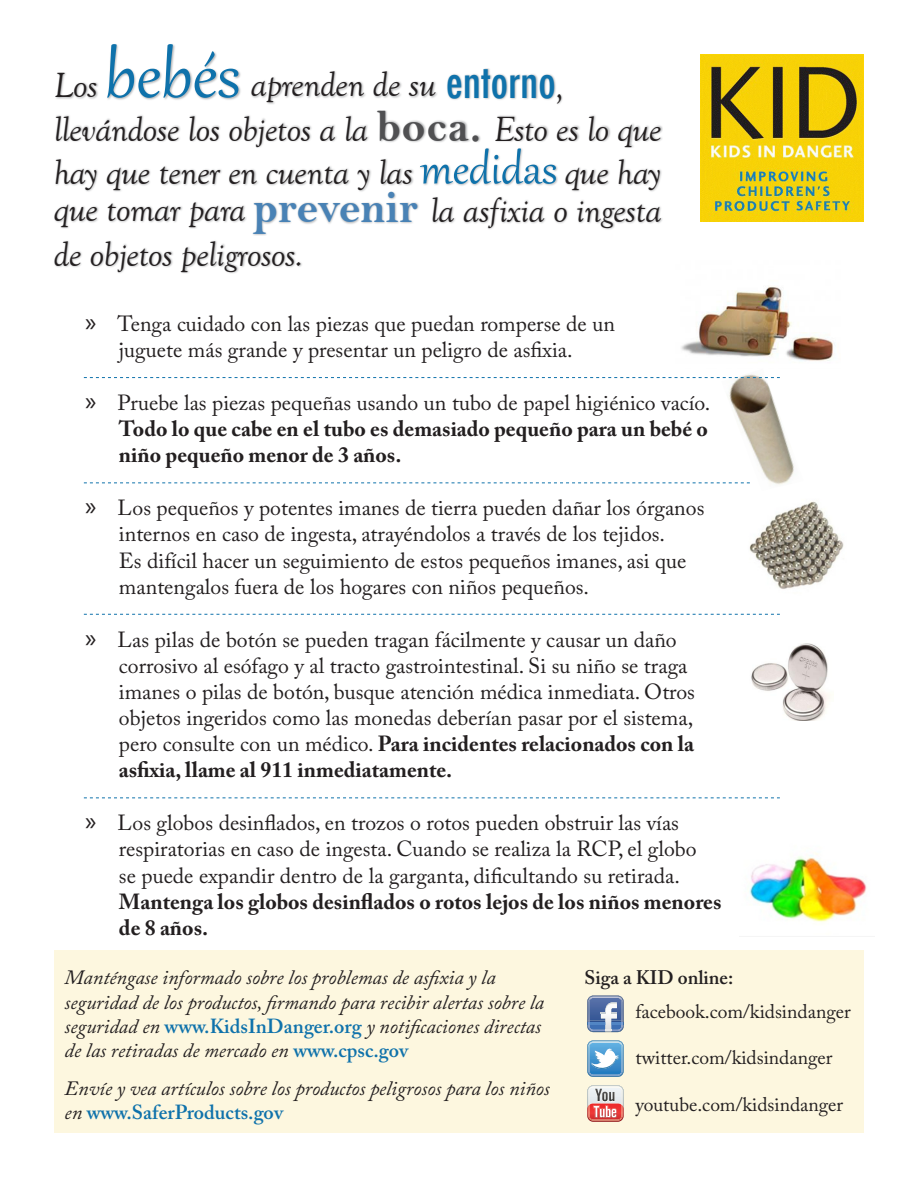
<style>
.page{position:relative;width:918px;height:1188px;background:#fff}
.page>*{position:absolute;margin:0;border:0;box-sizing:border-box;transform-origin:0 0}
.Paragraph_Style_1{font:79.5px "Gabriola";color:#0f72ab}
.t1{font:52.5px "Gabriola";color:#0f72ab}
.t2{font:500 condensed 45px "Futura";color:#0f72ab}
.t3{font:italic 36px "Goudy Old Style T";letter-spacing:-.01em;color:#231f20}
.Sp_bullets{font:21.75px/26.1px "Adobe Caslon Pro";color:#231f20}
.Sp_bullets-2{font:700 21.75px/26.1px "Adobe Caslon Pro";color:#231f20;text-align:justify}
.t4{font:italic 20.25px/24.3px "Adobe Caslon Pro";color:#231f20}
.t5{font:19.5px "Adobe Caslon Pro";color:#231f20}
.t6{font:600 19.5px "Adobe Caslon Pro";color:#231f20}
.s1{font-family:"Bell MT Bold";font-style:normal;font-size:45px;color:#505052}
.s2{font-family:"Bell MT Bold";font-style:normal;font-size:45px;color:#4982b5}
.s3{font-family:"Myriad Pro";font-size:27px}
.s4{font-family:"Myriad Pro";font-weight:400;font-size:27px}
.s5{font-weight:400}
.s6{font-weight:700}
.s7{font-weight:600;font-style:normal;color:#0f72ab}
</style>
<div class="page">
<img style="left:749px;top:853px;width:118px;height:69px">
<img style="left:751px;top:643px;width:79px;height:77px">
<img style="left:681px;top:286px;width:154px;height:75px">
<img style="left:749px;top:501px;width:95px;height:88px">
<img style="left:701px;top:55px;width:163px;height:166px">
<img style="left:722px;top:374px;width:72px;height:111px">
<svg style="left:84px;top:377px;width:696px;height:1px"></svg>
<svg style="left:84px;top:482px;width:666px;height:1px"></svg>
<svg style="left:84px;top:614px;width:696px;height:1px"></svg>
<svg style="left:84px;top:797px;width:696px;height:1px"></svg>
<div style="left:54px;top:950px;width:810px;height:182px;background:#fdf7df"></div>
<svg style="left:587px;top:1040px;width:37px;height:37px"></svg>
<svg style="left:587px;top:1085px;width:37px;height:37px"></svg>
<svg style="left:587px;top:996px;width:37px;height:36px"></svg>
<img style="left:588px;top:997px;width:35px;height:6px">
<div style="left:106px;top:43px;width:135px;height:57px;background:#76787b;opacity:.55"></div>
<div style="left:55px;top:72px;width:44px;height:28px;background:#76787b;opacity:.55"></div>
<div style="left:250px;top:70px;width:188px;height:34px;background:#76787b;opacity:.55"></div>
<div style="left:446px;top:68px;width:111px;height:33px;background:#76787b;opacity:.55"></div>
<div style="left:556px;top:93px;width:8px;height:12px;background:#76787b;opacity:.55"></div>
<div style="left:55px;top:110px;width:608px;height:82px;background:#76787b;opacity:.55"></div>
<div style="left:419px;top:147px;width:139px;height:40px;background:#76787b;opacity:.55"></div>
<div style="left:564px;top:158px;width:99px;height:34px;background:#76787b;opacity:.55"></div>
<div style="left:53px;top:201px;width:194px;height:28px;background:#76787b;opacity:.55"></div>
<div style="left:252px;top:191px;width:412px;height:45px;background:#76787b;opacity:.55"></div>
<div style="left:53px;top:240px;width:251px;height:34px;background:#76787b;opacity:.55"></div>
<p class="Paragraph_Style_1" style="left:105px;top:23px;width:137px">bebés</p>
<p class="t3" style="left:251px;top:65px;width:187px">aprenden de su</p>
<p class="t2" style="left:446px;top:52px;width:111px">entorno</p>
<p class="t3" style="left:54px;top:66px;width:45px">Los</p>
<p class="t3" style="left:556px;top:66px;width:10px">,</p>
<p class="t3" style="left:54px;top:109px;width:609px">llevándose los objetos a la <span class="s1">boca.</span> Esto es lo que</p>
<p class="t3" style="left:54px;top:152px;width:360px">hay que tener en cuenta y las</p>
<p class="t1" style="left:420px;top:134px;width:138px">medidas</p>
<p class="t3" style="left:565px;top:153px;width:98px">que hay</p>
<p class="t3" style="left:54px;top:190px;width:609px">que tomar para <span class="s2">prevenir</span> la asfixia o ingesta</p>
<p class="t3" style="left:54px;top:235px;width:251px">de objetos peligrosos.</p>
<p class="Sp_bullets" style="left:85px;top:310px;width:531px;text-align:center"><span class="s3">»</span> Tenga cuidado con las piezas que puedan romperse de un juguete más grande y presentar un peligro de asfixia.</p>
<p class="Sp_bullets-2" style="left:119px;top:389px;width:593px;text-indent:-34px"><span class="s4">»</span> <span class="s5">Pruebe las piezas pequeñas usando un tubo de papel higiénico vacío.<br></span>Todo lo que cabe en el tubo es demasiado pequeño para un bebé o niño pequeño menor de 3 años.</p>
<p class="Sp_bullets" style="left:119px;top:495px;width:587px;text-indent:-34px"><span class="s3">»</span> Los pequeños y potentes imanes de tierra pueden dañar los órganos internos en caso de ingesta, atrayéndolos a través de los tejidos.<br>Es difícil hacer un seguimiento de estos pequeños imanes, asi que mantengalos fuera de los hogares con niños pequeños.</p>
<p class="Sp_bullets" style="left:119px;top:626px;width:578px;text-indent:-34px"><span class="s3">»</span> Las pilas de botón se pueden tragan fácilmente y causar un daño corrosivo al esófago y al tracto gastrointestinal. Si su niño se traga imanes o pilas de botón, busque atención médica inmediata. Otros objetos ingeridos como las monedas deberían pasar por el sistema, pero consulte con un médico. <span class="s6">Para incidentes relacionados con la asfixia, llame al 911 inmediatamente.</span></p>
<p class="Sp_bullets" style="left:119px;top:810px;width:604px;text-indent:-34px"><span class="s3">»</span> Los globos desinflados, en trozos o rotos pueden obstruir las vías respiratorias en caso de ingesta. Cuando se realiza la RCP, el globo<br>se puede expandir dentro de la garganta, dificultando su retirada.<br><span class="s6">Mantenga los globos desinflados o rotos lejos de los niños menores de 8 años.</span></p>
<p class="t4" style="left:65px;top:965px;width:481px">Manténgase informado sobre los problemas de asfixia y la seguridad de los productos, firmando para recibir alertas sobre la seguridad en <span class="s7">www.KidsInDanger.org</span> y notificaciones directas de las retiradas de mercado en <span class="s7">www.cpsc.gov</span></p>
<p class="t4" style="left:65px;top:1076px;width:487px">Envíe y vea artículos sobre los productos peligrosos para los niños en <span class="s7">www.SaferProducts.gov</span></p>
<p class="t6" style="left:584px;top:966px;width:150px">Siga a KID online:</p>
<p class="t5" style="left:635px;top:999px;width:217px">facebook.com/kidsindanger</p>
<p class="t5" style="left:635px;top:1046px;width:198px">twitter.com/kidsindanger</p>
<p class="t5" style="left:635px;top:1092px;width:209px">youtube.com/kidsindanger</p>
</div>
